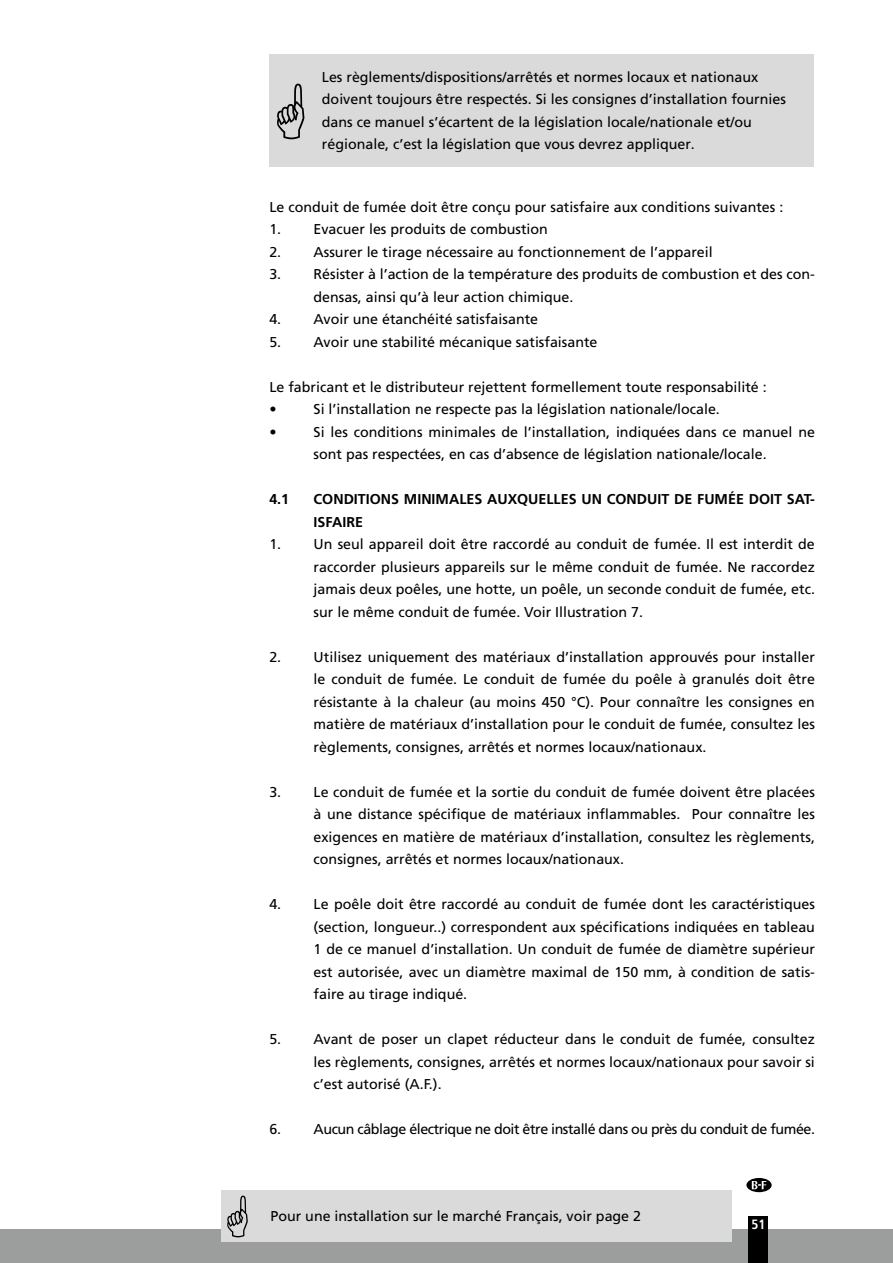
<style>
.page{position:relative;width:893px;height:1263px;background:#fff}
.page>*{position:absolute;margin:0;border:0;box-sizing:border-box;transform-origin:0 0}
.t1{font:14.25px/22.5px "Frutiger LT Std";color:#000;text-align:justify}
.t2{font:14.25px "Frutiger LT Std";letter-spacing:-.03em;color:#000}
.t3{font:700 14.25px/22.5px "Frutiger LT Std";color:#000}
.t4{font:700 condensed 13.5px "Frutiger LT Std";color:#fff}
</style>
<div class="page">
<div style="left:0;top:1229px;width:893px;height:34px;background:#9c9d9d"></div>
<div style="left:748px;top:1216px;width:20px;height:47px;background:#000"></div>
<div style="left:269px;top:54px;width:51px;height:112px;background:#dadada"></div>
<div style="left:320px;top:54px;width:494px;height:112px;background:#dadada"></div>
<svg style="left:746px;top:1178px;width:26px;height:14px"></svg>
<div style="left:221px;top:1190px;width:48px;height:51px;background:#dadada"></div>
<div style="left:269px;top:1190px;width:462px;height:51px;background:#dadada"></div>
<p class="t1" style="left:322px;top:66px;width:466px;text-align:left">Les règlements/dispositions/arrêtés et normes locaux et nationaux doivent toujours être respectés. Si les consignes d’installation fournies dans ce manuel s’écartent de la législation locale/nationale et/ou régionale, c’est la législation que vous devrez appliquer.</p>
<p class="t1" style="left:269px;top:195px;width:515px">Le conduit de fumée doit être conçu pour satisfaire aux conditions suivantes :</p>
<p class="t1" style="left:269px;top:218px;width:280px">1. Evacuer les produits de combustion</p>
<p class="t1" style="left:269px;top:240px;width:445px">2. Assurer le tirage nécessaire au fonctionnement de l’appareil</p>
<p class="t1" style="left:314px;top:263px;width:503px;text-indent:-44px">3. Résister à l’action de la température des produits de combustion et des con&shy;densas, ainsi qu’à leur action chimique.</p>
<p class="t1" style="left:269px;top:308px;width:270px">4. Avoir une étanchéité satisfaisante</p>
<p class="t1" style="left:269px;top:330px;width:330px">5. Avoir une stabilité mécanique satisfaisante</p>
<p class="t1" style="left:269px;top:375px;width:499px">Le fabricant et le distributeur rejettent formellement toute responsabilité : •</p>
<p class="t1" style="left:314px;top:398px;width:408px">Si l’installation ne respecte pas la législation nationale/locale.</p>
<p class="t1" style="left:269px;top:420px;width:9px">•</p>
<p class="t1" style="left:314px;top:420px;width:503px">Si les conditions minimales de l’installation, indiquées dans ce manuel ne sont pas respectées, en cas d’absence de législation nationale/locale.</p>
<p class="t3" style="left:269px;top:488px;width:21px">4.1</p>
<p class="t3" style="left:314px;top:488px;width:503px">CONDITIONS MINIMALES AUXQUELLES UN CONDUIT DE FUMÉE DOIT SAT-<br>ISFAIRE</p>
<p class="t1" style="left:314px;top:533px;width:503px;text-indent:-44px">1. Un seul appareil doit être raccordé au conduit de fumée. Il est interdit de raccorder plusieurs appareils sur le même conduit de fumée. Ne raccordez jamais deux poêles, une hotte, un poêle, un seconde conduit de fumée, etc. sur le même conduit de fumée. Voir Illustration 7.</p>
<p class="t1" style="left:314px;top:645px;width:503px;text-indent:-44px">2. Utilisez uniquement des matériaux d’installation approuvés pour installer le conduit de fumée. Le conduit de fumée du poêle à granulés doit être résistante à la chaleur (au moins 450 °C). Pour connaître les consignes en matière de matériaux d’installation pour le conduit de fumée, consultez les règlements, consignes, arrêtés et normes locaux/nationaux.</p>
<p class="t1" style="left:314px;top:780px;width:503px;text-indent:-44px">3. Le conduit de fumée et la sortie du conduit de fumée doivent être placées à une distance spécifique de matériaux inflammables. Pour connaître les exigences en matière de matériaux d’installation, consultez les règlements, consignes, arrêtés et normes locaux/nationaux.</p>
<p class="t1" style="left:314px;top:893px;width:503px;text-indent:-44px">4. Le poêle doit être raccordé au conduit de fumée dont les caractéristiques (section, longueur..) correspondent aux spécifications indiquées en tableau 1 de ce manuel d’installation. Un conduit de fumée de diamètre supérieur est autorisée, avec un diamètre maximal de 150 mm, à condition de satis&shy;faire au tirage indiqué.</p>
<p class="t1" style="left:314px;top:1028px;width:503px;text-indent:-44px">5. Avant de poser un clapet réducteur dans le conduit de fumée, consultez les règlements, consignes, arrêtés et normes locaux/nationaux pour savoir si c’est autorisé (A.F.).</p>
<p class="t2" style="left:269px;top:1121px;width:547px">6. Aucun câblage électrique ne doit être installé dans ou près du conduit de fumée.</p>
<p class="t1" style="left:270px;top:1205px;width:372px">Pour une installation sur le marché Français, voir page 2</p>
<p class="t4" style="left:751px;top:1216px;width:16px">51</p>
</div>
